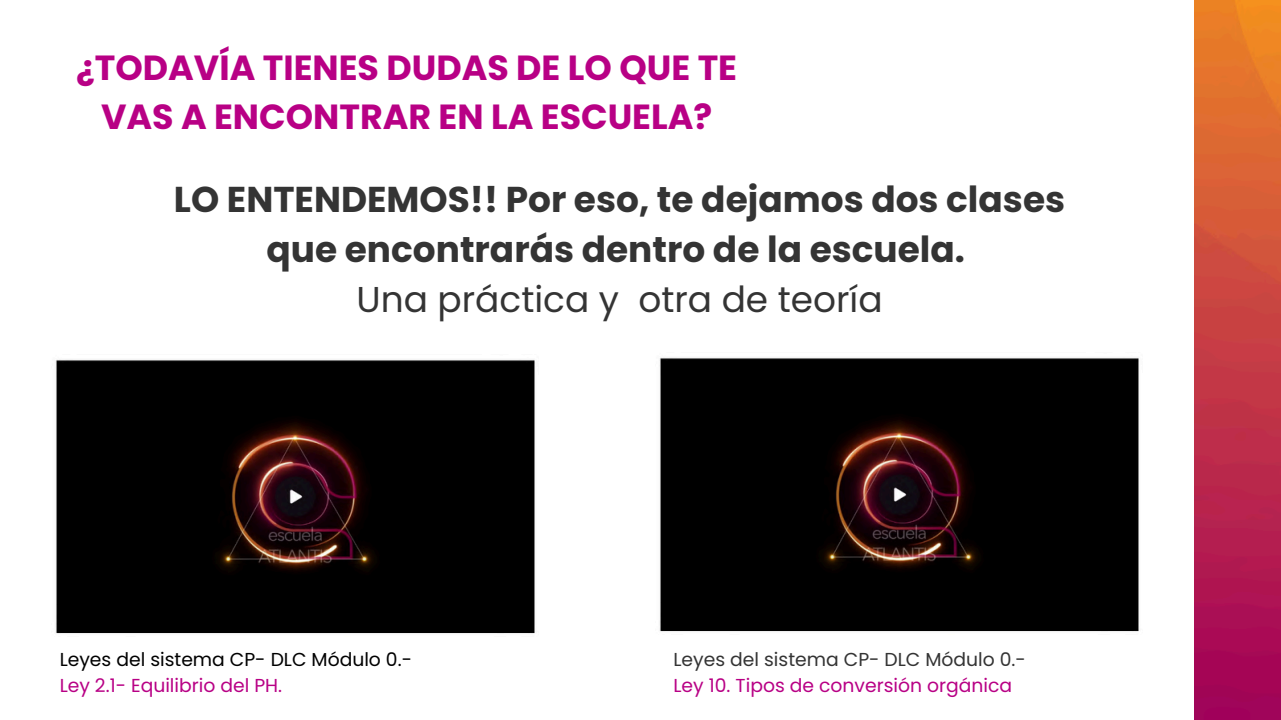
<style>
.page{position:relative;width:1281px;height:720px;background:#fff}
.page>*{position:absolute;margin:0;border:0;box-sizing:border-box;transform-origin:0 0}
.t1{font:700 35.88px/50.2px "Poppins";color:#343434;text-align:center}
.t2{font:700 34.88px/48.8px "Poppins";color:#b80085;text-align:center}
.t3{font:18.75px "Poppins";color:#b80085}
.t4{font:18.75px "Poppins";color:#000}
.t5{font:18.75px "Poppins";color:#343434}
.s1{font-weight:400}
</style>
<div class="page">
<img style="left:1194px;top:0;width:87px;height:720px">
<img style="left:55px;top:359px;width:480px;height:275px">
<img style="left:659px;top:357px;width:480px;height:275px">
<p class="t2" style="left:76px;top:43px;width:662px">¿TODAVÍA TIENES DUDAS DE LO QUE TE<br>VAS A ENCONTRAR EN LA ESCUELA?</p>
<p class="t1" style="left:174px;top:174px;width:892px">LO ENTENDEMOS!! Por eso, te dejamos dos clases que encontrarás dentro de la escuela.<br><span class="s1">Una práctica y otra de teoría</span></p>
<p class="t4" style="left:60px;top:646px;width:354px">Leyes del sistema CP- DLC Módulo 0.-</p>
<p class="t3" style="left:60px;top:672px;width:224px">Ley 2.1- Equilibrio del PH.</p>
<p class="t5" style="left:673px;top:646px;width:354px">Leyes del sistema CP- DLC Módulo 0.-</p>
<p class="t3" style="left:673px;top:672px;width:340px">Ley 10. Tipos de conversión orgánica</p>
</div>
